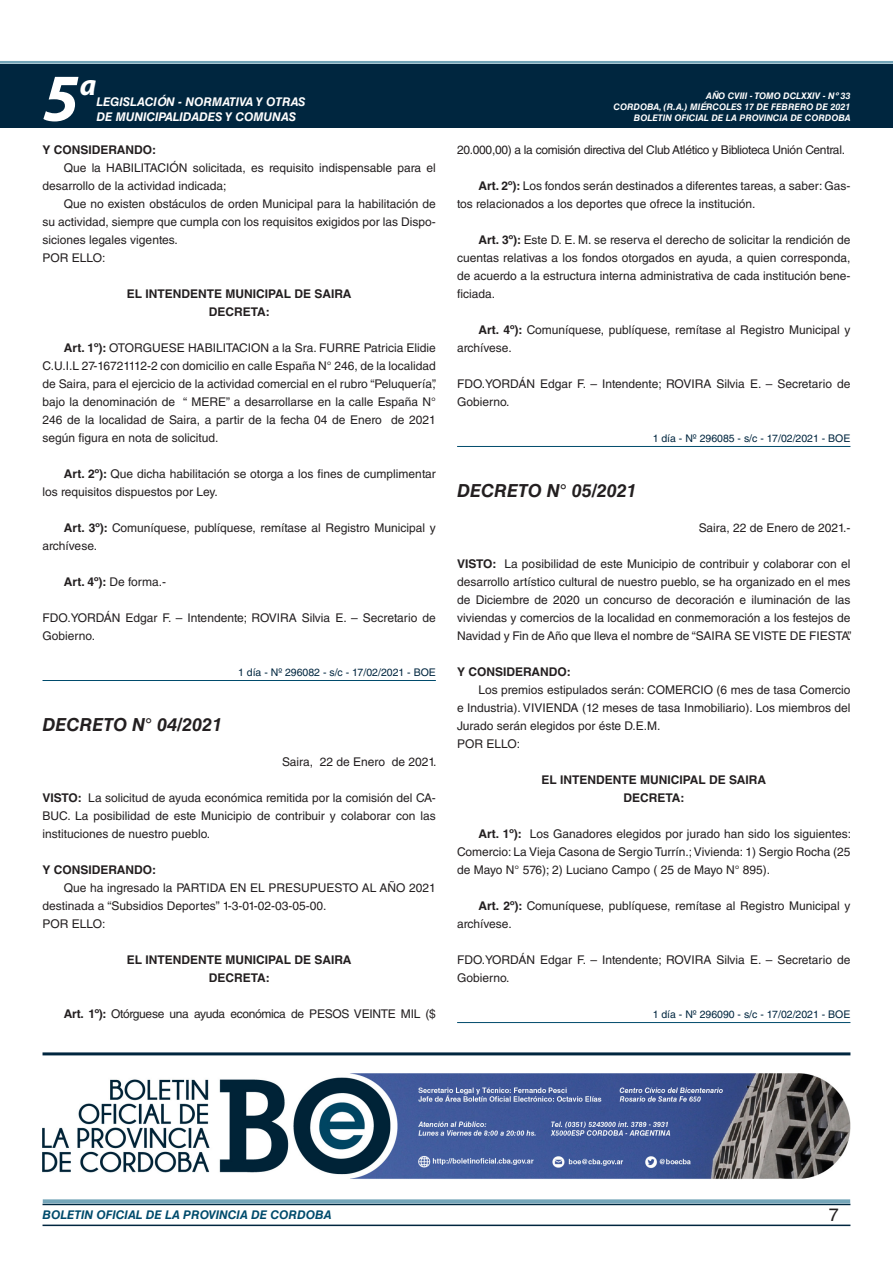
<style>
.page{position:relative;width:893px;height:1263px;background:#fff}
.page>*{position:absolute;margin:0;border:0;box-sizing:border-box;transform-origin:0 0}
.t1{font:italic 700 67.5px "Myriad Pro";color:#fff}
.t2{font:italic 700 30px "Myriad Pro";color:#fff}
.NOMBRE_DE_MINISTERIO{font:italic 700 18px "Helvetica LT Std";color:#231f20}
.t3{font:18px "Helvetica LT Std";color:#231f20}
.BASE{font:12px/18px "Helvetica LT Std";color:#231f20}
.BASE-2{font:12px "Helvetica LT Std";letter-spacing:-.025em;color:#231f20}
.RESUELVE{font:700 12px "Helvetica LT Std";color:#231f20}
.t4{font:italic 700 12px "Helvetica LT Std";color:#fff}
.FECHA{font:12px "Helvetica LT Std";color:#231f20}
.BASE-3{font:700 12px "Helvetica LT Std";color:#231f20}
.t5{font:italic 700 12px "Helvetica LT Std";color:#004b6c}
.FECHA_DE_VENCIMIENTO{font:10.5px "Helvetica LT Std";color:#00263f}
.t6{font:italic 700 9px/10.8px "Helvetica LT Std";color:#fff;text-align:right}
.s1{font-weight:700}
</style>
<div class="page">
<div style="left:0;top:61px;width:893px;height:6px;background:#fff;opacity:.75"></div>
<div style="left:0;top:64px;width:893px;height:64px;background:#00263f"></div>
<hr style="left:43px;top:1224px;width:807px;height:2px;background:#00263f">
<div style="left:42px;top:1198px;width:809px;height:8px;background:#fff;opacity:.75"></div>
<hr style="left:43px;top:680px;width:393px;height:1px;background:#004b6c">
<hr style="left:457px;top:446px;width:393px;height:1px;background:#004b6c">
<hr style="left:457px;top:1022px;width:393px;height:1px;background:#004b6c">
<hr style="left:43px;top:1052px;width:807px;height:3px;background:#00263f">
<img style="left:43px;top:1073px;width:807px;height:106px">
<h1 class="t1" style="left:43px;top:54px;width:38px">5</h1>
<h2 class="t2" style="left:80px;top:66px;width:18px">a</h2>
<p class="t4" style="left:96px;top:95px;width:211px">LEGISLACIÓN - NORMATIVA Y OTRAS</p>
<p class="t4" style="left:96px;top:109px;width:201px">DE MUNICIPALIDADES Y COMUNAS</p>
<p class="BASE-3" style="left:43px;top:142px;width:115px">Y CONSIDERANDO:</p>
<p class="BASE" style="left:43px;top:159px;width:395px;text-indent:21px">Que la HABILITACIÓN solicitada, es requisito indispensable para el desarrollo de la actividad indicada;</p>
<p class="BASE" style="left:43px;top:195px;width:395px;text-align:justify;text-indent:21px">Que no existen obstáculos de orden Municipal para la habilitación de su actividad, siempre que cumpla con los requisitos exigidos por las Dispo&shy;siciones legales vigentes.</p>
<p class="BASE" style="left:43px;top:249px;width:64px">POR ELLO:</p>
<p class="RESUELVE" style="left:127px;top:286px;width:226px">EL INTENDENTE MUNICIPAL DE SAIRA</p>
<p class="RESUELVE" style="left:209px;top:304px;width:62px">DECRETA:</p>
<p class="BASE" style="left:43px;top:339px;width:395px;text-align:justify;text-indent:21px"><span class="s1">Art. 1º):</span> OTORGUESE HABILITACION a la Sra. FURRE Patricia Elidie C.U.I.L 27-16721112-2 con domicilio en calle España N° 246, de la localidad de Saira, para el ejercicio de la actividad comercial en el rubro “Peluquería”, bajo la denominación de “ MERE” a desarrollarse en la calle España N° 246 de la localidad de Saira, a partir de la fecha 04 de Enero de 2021 según figura en nota de solicitud.</p>
<p class="BASE" style="left:43px;top:465px;width:395px;text-indent:21px"><span class="s1">Art. 2º):</span> Que dicha habilitación se otorga a los fines de cumplimentar los requisitos dispuestos por Ley.</p>
<p class="BASE" style="left:43px;top:519px;width:395px;text-indent:21px"><span class="s1">Art. 3º):</span> Comuníquese, publíquese, remítase al Registro Municipal y archívese.</p>
<p class="BASE" style="left:64px;top:573px;width:104px"><span class="s1">Art. 4º):</span> De forma.-</p>
<p class="BASE" style="left:43px;top:609px;width:395px">FDO.YORDÁN Edgar F. – Intendente; ROVIRA Silvia E. – Secretario de<br>Gobierno.</p>
<p class="FECHA_DE_VENCIMIENTO" style="left:238px;top:666px;width:199px">1 día - Nº 296082 - s/c - 17/02/2021 - BOE</p>
<p class="NOMBRE_DE_MINISTERIO" style="left:43px;top:714px;width:181px">DECRETO N° 04/2021</p>
<p class="FECHA" style="left:282px;top:755px;width:156px">Saira, 22 de Enero de 2021.</p>
<p class="BASE" style="left:43px;top:789px;width:395px;text-align:justify"><span class="s1">VISTO:</span> La solicitud de ayuda económica remitida por la comisión del CA-BUC. La posibilidad de este Municipio de contribuir y colaborar con las instituciones de nuestro pueblo.</p>
<p class="BASE-3" style="left:43px;top:862px;width:115px">Y CONSIDERANDO:</p>
<p class="BASE" style="left:43px;top:879px;width:395px;text-indent:21px">Que ha ingresado la PARTIDA EN EL PRESUPUESTO AL AÑO 2021 destinada a “Subsidios Deportes” 1-3-01-02-03-05-00.</p>
<p class="BASE" style="left:43px;top:915px;width:64px">POR ELLO:</p>
<p class="RESUELVE" style="left:127px;top:952px;width:226px">EL INTENDENTE MUNICIPAL DE SAIRA</p>
<p class="RESUELVE" style="left:209px;top:970px;width:62px">DECRETA:</p>
<p class="BASE-2" style="left:64px;top:1007px;width:374px"><span class="s1">Art. 1º):</span> Otórguese una ayuda económica de PESOS VEINTE MIL ($</p>
<p class="t6" style="left:614px;top:91px;width:238px">AÑO CVIII - TOMO DCLXXIV - Nº 33<br>CORDOBA, (R.A.) MIÉRCOLES 17 DE FEBRERO DE 2021<br>BOLETIN OFICIAL DE LA PROVINCIA DE CORDOBA</p>
<p class="BASE-2" style="left:457px;top:143px;width:389px">20.000,00) a la comisión directiva del Club Atlético y Biblioteca Unión Central.</p>
<p class="BASE" style="left:457px;top:177px;width:395px;text-indent:21px"><span class="s1">Art. 2º):</span> Los fondos serán destinados a diferentes tareas, a saber: Gas&shy;tos relacionados a los deportes que ofrece la institución.</p>
<p class="BASE" style="left:457px;top:231px;width:395px;text-align:justify;text-indent:21px"><span class="s1">Art. 3º):</span> Este D. E. M. se reserva el derecho de solicitar la rendición de cuentas relativas a los fondos otorgados en ayuda, a quien corresponda, de acuerdo a la estructura interna administrativa de cada institución bene&shy;ficiada.</p>
<p class="BASE" style="left:457px;top:321px;width:395px;text-indent:21px"><span class="s1">Art. 4º):</span> Comuníquese, publíquese, remítase al Registro Municipal y archívese.</p>
<p class="BASE" style="left:457px;top:375px;width:395px">FDO.YORDÁN Edgar F. – Intendente; ROVIRA Silvia E. – Secretario de<br>Gobierno.</p>
<p class="FECHA_DE_VENCIMIENTO" style="left:653px;top:432px;width:199px">1 día - Nº 296085 - s/c - 17/02/2021 - BOE</p>
<p class="NOMBRE_DE_MINISTERIO" style="left:457px;top:480px;width:181px">DECRETO N° 05/2021</p>
<p class="FECHA" style="left:699px;top:521px;width:153px">Saira, 22 de Enero de 2021.-</p>
<p class="BASE" style="left:457px;top:555px;width:396px;text-align:justify"><span class="s1">VISTO:</span> La posibilidad de este Municipio de contribuir y colaborar con el desarrollo artístico cultural de nuestro pueblo, se ha organizado en el mes de Diciembre de 2020 un concurso de decoración e iluminación de las viviendas y comercios de la localidad en conmemoración a los festejos de Navidad y Fin de Año que lleva el nombre de “SAIRA SE VISTE DE FIESTA”.</p>
<p class="BASE-3" style="left:457px;top:664px;width:115px">Y CONSIDERANDO:</p>
<p class="BASE" style="left:457px;top:681px;width:395px;text-align:justify;text-indent:21px">Los premios estipulados serán: COMERCIO (6 mes de tasa Comercio e Industria). VIVIENDA (12 meses de tasa Inmobiliario). Los miembros del Jurado serán elegidos por éste D.E.M.</p>
<p class="BASE" style="left:457px;top:735px;width:64px">POR ELLO:</p>
<p class="RESUELVE" style="left:542px;top:772px;width:226px">EL INTENDENTE MUNICIPAL DE SAIRA</p>
<p class="RESUELVE" style="left:624px;top:790px;width:62px">DECRETA:</p>
<p class="BASE" style="left:457px;top:825px;width:395px;text-align:justify;text-indent:21px"><span class="s1">Art. 1º):</span> Los Ganadores elegidos por jurado han sido los siguientes:<br>Comercio: La Vieja Casona de Sergio Turrín.; Vivienda: 1) Sergio Rocha (25 de Mayo N° 576); 2) Luciano Campo ( 25 de Mayo N° 895).</p>
<p class="BASE" style="left:457px;top:897px;width:395px;text-indent:21px"><span class="s1">Art. 2º):</span> Comuníquese, publíquese, remítase al Registro Municipal y archívese.</p>
<p class="BASE" style="left:457px;top:951px;width:395px">FDO.YORDÁN Edgar F. – Intendente; ROVIRA Silvia E. – Secretario de<br>Gobierno.</p>
<p class="FECHA_DE_VENCIMIENTO" style="left:653px;top:1008px;width:199px">1 día - Nº 296090 - s/c - 17/02/2021 - BOE</p>
<p class="t5" style="left:43px;top:1208px;width:290px">BOLETIN OFICIAL DE LA PROVINCIA DE CORDOBA</p>
<h3 class="t3" style="left:829px;top:1204px;width:12px">7</h3>
</div>
